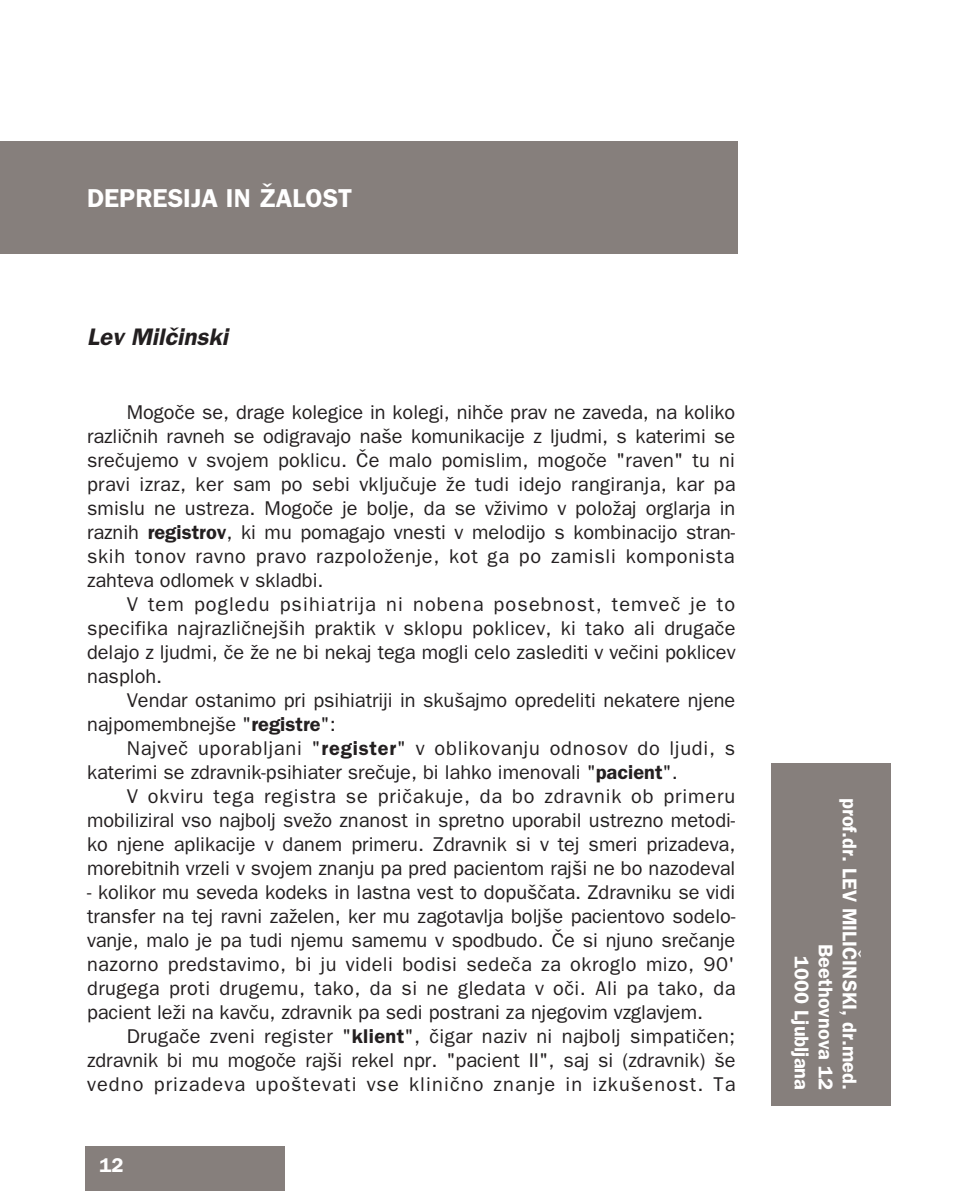
<style>
.page{position:relative;width:964px;height:1191px;background:#fff}
.page>*{position:absolute;margin:0;border:0;box-sizing:border-box;transform-origin:0 0}
.t1{font:600 26px "SS Franklin Gothic";color:#fff}
.t2{font:italic 600 24px "SS Franklin Gothic";color:#231f20}
.t3{font:20px/24px "SS Franklin Gothic";color:#231f20;text-align:justify}
.t4{font:600 20px/24px "SS Franklin Gothic";color:#fff;text-align:right}
.s1{font-weight:600}
</style>
<div class="page">
<div style="left:85px;top:1146px;width:200px;height:45px;background:#867f7c"></div>
<div style="left:0;top:142px;width:737px;height:112px;background:#867f7c"></div>
<div style="left:771px;top:763px;width:120px;height:343px;background:#867f7c"></div>
<h1 class="t1" style="left:87px;top:183px;width:267px">DEPRESIJA IN @ALOST</h1>
<p class="t2" style="left:87px;top:322px;width:143px">Lev Mil~inski</p>
<p class="t3" style="left:87px;top:400px;width:650px;text-indent:40px">Mogo~e se, drage kolegice in kolegi, nih~e prav ne zaveda, na koliko razli~nih ravneh se odigravajo na{e komunikacije z ljudmi, s katerimi se sre~ujemo v svojem poklicu. ^e malo pomislim, mogo~e "raven" tu ni pravi izraz, ker sam po sebi vklju~uje `e tudi idejo rangiranja, kar pa smislu ne ustreza. Mogo~e je bolje, da se v`ivimo v polo`aj orglarja in raznih <span class="s1">registrov</span>, ki mu pomagajo vnesti v melodijo s kombinacijo stran&shy;skih tonov ravno pravo razpolo`enje, kot ga po zamisli komponista zahteva odlomek v skladbi.</p>
<p class="t3" style="left:87px;top:592px;width:650px;text-indent:40px">V tem pogledu psihiatrija ni nobena posebnost, temve~ je to specifika najrazli~nej{ih praktik v sklopu poklicev, ki tako ali druga~e delajo z ljudmi, ~e `e ne bi nekaj tega mogli celo zaslediti v ve~ini poklicev nasploh.</p>
<p class="t3" style="left:87px;top:688px;width:650px;text-indent:40px">Vendar ostanimo pri psihiatriji in sku{ajmo opredeliti nekatere njene najpomembnej{e "<span class="s1">registre</span>":</p>
<p class="t3" style="left:87px;top:736px;width:650px;text-indent:40px">Najve~ uporabljani "<span class="s1">register</span>" v oblikovanju odnosov do ljudi, s katerimi se zdravnik-psihiater sre~uje, bi lahko imenovali "<span class="s1">pacient</span>".</p>
<p class="t3" style="left:87px;top:784px;width:650px;text-indent:40px">V okviru tega registra se pri~akuje, da bo zdravnik ob primeru mobiliziral vso najbolj sve`o znanost in spretno uporabil ustrezno metodi&shy;ko njene aplikacije v danem primeru. Zdravnik si v tej smeri prizadeva, morebitnih vrzeli v svojem znanju pa pred pacientom raj{i ne bo nazodeval</p>
<p class="t3" style="left:87px;top:880px;width:650px">- kolikor mu seveda kodeks in lastna vest to dopu{~ata. Zdravniku se vidi transfer na tej ravni za`elen, ker mu zagotavlja bolj{e pacientovo sodelo&shy;vanje, malo je pa tudi njemu samemu v spodbudo. ^e si njuno sre~anje nazorno predstavimo, bi ju videli bodisi sede~a za okroglo mizo, 90' drugega proti drugemu, tako, da si ne gledata v o~i. Ali pa tako, da pacient le`i na kav~u, zdravnik pa sedi postrani za njegovim vzglavjem.</p>
<p class="t3" style="left:87px;top:1024px;width:650px;text-indent:40px">Druga~e zveni register "<span class="s1">klient</span>", ~igar naziv ni najbolj simpati~en; zdravnik bi mu mogo~e raj{i rekel npr. "pacient II", saj si (zdravnik) {e vedno prizadeva upo{tevati vse klini~no znanje in izku{enost. Ta</p>
<p class="t4" style="left:100px;top:1152px;width:25px">12</p>
<p class="t4" style="left:862px;top:798px;width:293px;rotate:90deg">prof.dr. LEV MILI^INSKI, dr.med.<br>Beethovnova 12<br>1000 Ljubljana</p>
</div>
